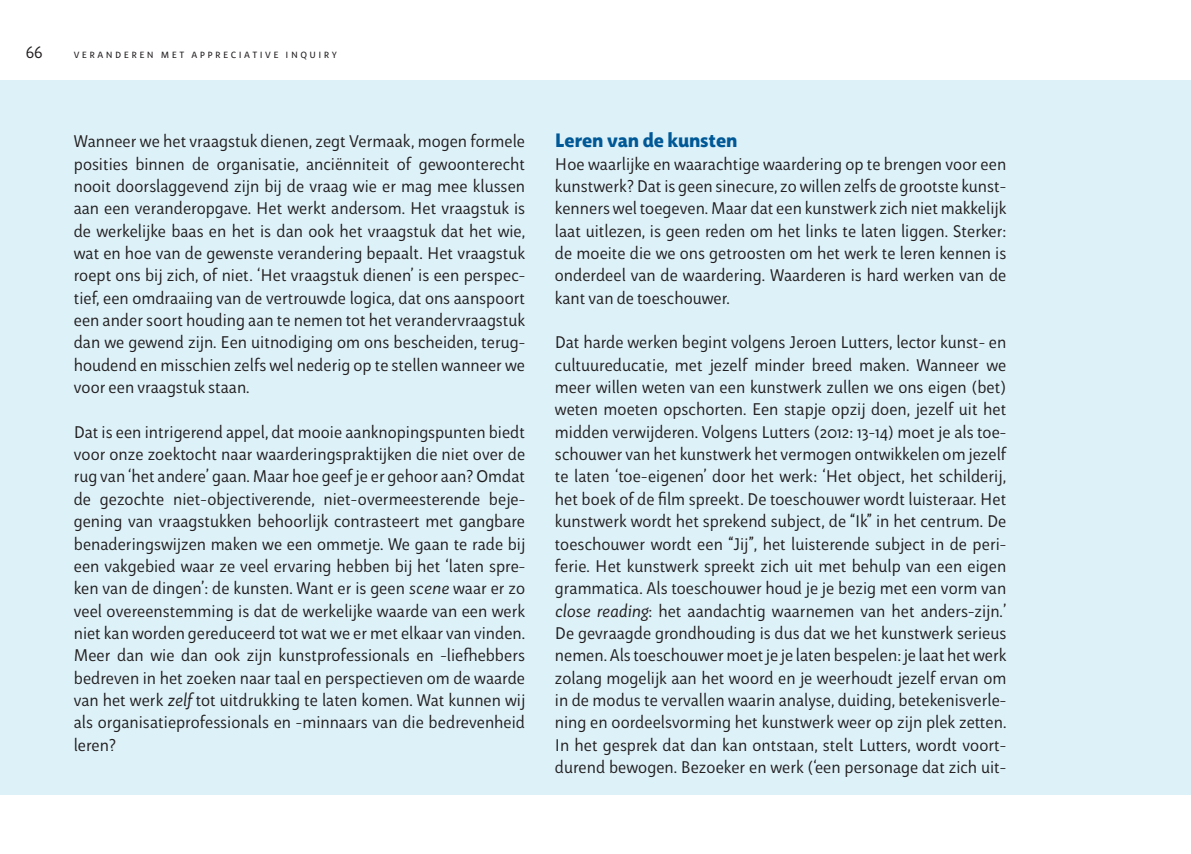
<style>
.page{position:relative;width:1191px;height:854px;background:#fff}
.page>*{position:absolute;margin:0;border:0;box-sizing:border-box;transform-origin:0 0}
.t1{font:800 19.25px "Aromo";letter-spacing:-.01em;color:#005996}
.t2{font:300 17.5px/22.4px "Aromo";color:#231f20;text-align:justify}
.t3{font:300 12.25px "Aromo";letter-spacing:.2em;color:#231f20}
.s1{font-style:italic}
</style>
<div class="page">
<div style="left:0;top:80px;width:1191px;height:715px;background:#dcf1f8"></div>
<p class="t2" style="left:26px;top:41px;width:18px">66</p>
<p class="t3" style="left:74px;top:46px;width:265px">veranderen met appreciative inquiry</p>
<p class="t2" style="left:74px;top:130px;width:453px">Wanneer we het vraagstuk dienen, zegt Vermaak, mogen formele posities binnen de organisatie, anciënniteit of gewoonterecht nooit doorslaggevend zijn bij de vraag wie er mag mee klussen aan een veranderopgave. Het werkt andersom. Het vraagstuk is de werkelijke baas en het is dan ook het vraagstuk dat het wie, wat en hoe van de gewenste verandering bepaalt. Het vraagstuk roept ons bij zich, of niet. ‘Het vraagstuk dienen’ is een perspec&shy;tief, een omdraaiing van de vertrouwde logica, dat ons aanspoort een ander soort houding aan te nemen tot het verandervraagstuk dan we gewend zijn. Een uitnodiging om ons bescheiden, terug&shy;houdend en misschien zelfs wel nederig op te stellen wanneer we voor een vraagstuk staan.</p>
<p class="t2" style="left:74px;top:420px;width:454px">Dat is een intrigerend appel, dat mooie aanknopingspunten biedt voor onze zoektocht naar waarderingspraktijken die niet over de rug van ‘het andere’ gaan. Maar hoe geef je er gehoor aan? Omdat de gezochte niet-objectiverende, niet-overmeesterende beje&shy;gening van vraagstukken behoorlijk contrasteert met gangbare benaderingswijzen maken we een ommetje. We gaan te rade bij een vakgebied waar ze veel ervaring hebben bij het ‘laten spre&shy;ken van de dingen’: de kunsten. Want er is geen <span class="s1">scene</span> waar er zo veel overeenstemming is dat de werkelijke waarde van een werk niet kan worden gereduceerd tot wat we er met elkaar van vinden.<br>Meer dan wie dan ook zijn kunstprofessionals en -liefhebbers bedreven in het zoeken naar taal en perspectieven om de waarde van het werk <span class="s1">zelf</span> tot uitdrukking te laten komen. Wat kunnen wij als organisatieprofessionals en -minnaars van die bedrevenheid leren?</p>
<p class="t1" style="left:555px;top:126px;width:184px">Leren van de kunsten</p>
<p class="t2" style="left:555px;top:152px;width:453px">Hoe waarlijke en waarachtige waardering op te brengen voor een kunstwerk? Dat is geen sinecure, zo willen zelfs de grootste kunst&shy;kenners wel toegeven. Maar dat een kunstwerk zich niet makkelijk laat uitlezen, is geen reden om het links te laten liggen. Sterker: de moeite die we ons getroosten om het werk te leren kennen is onderdeel van de waardering. Waarderen is hard werken van de kant van de toeschouwer.</p>
<p class="t2" style="left:555px;top:331px;width:453px">Dat harde werken begint volgens Jeroen Lutters, lector kunst- en cultuureducatie, met jezelf minder breed maken. Wanneer we meer willen weten van een kunstwerk zullen we ons eigen (bet) weten moeten opschorten. Een stapje opzij doen, jezelf uit het midden verwijderen. Volgens Lutters (2012: 13-14) moet je als toe&shy;schouwer van het kunstwerk het vermogen ontwikkelen om jezelf te laten ‘toe-eigenen’ door het werk: ‘Het object, het schilderij, het boek of de film spreekt. De toeschouwer wordt luisteraar. Het kunstwerk wordt het sprekend subject, de “Ik” in het centrum. De toeschouwer wordt een “Jij”, het luisterende subject in de peri&shy;ferie. Het kunstwerk spreekt zich uit met behulp van een eigen grammatica. Als toeschouwer houd je je bezig met een vorm van <span class="s1">close reading</span>: het aandachtig waarnemen van het anders-zijn.’ De gevraagde grondhouding is dus dat we het kunstwerk serieus nemen. Als toeschouwer moet je je laten bespelen: je laat het werk zolang mogelijk aan het woord en je weerhoudt jezelf ervan om in de modus te vervallen waarin analyse, duiding, betekenisverle&shy;ning en oordeelsvorming het kunstwerk weer op zijn plek zetten.<br>In het gesprek dat dan kan ontstaan, stelt Lutters, wordt voort&shy;durend bewogen. Bezoeker en werk (‘een personage dat zich uit-</p>
</div>
